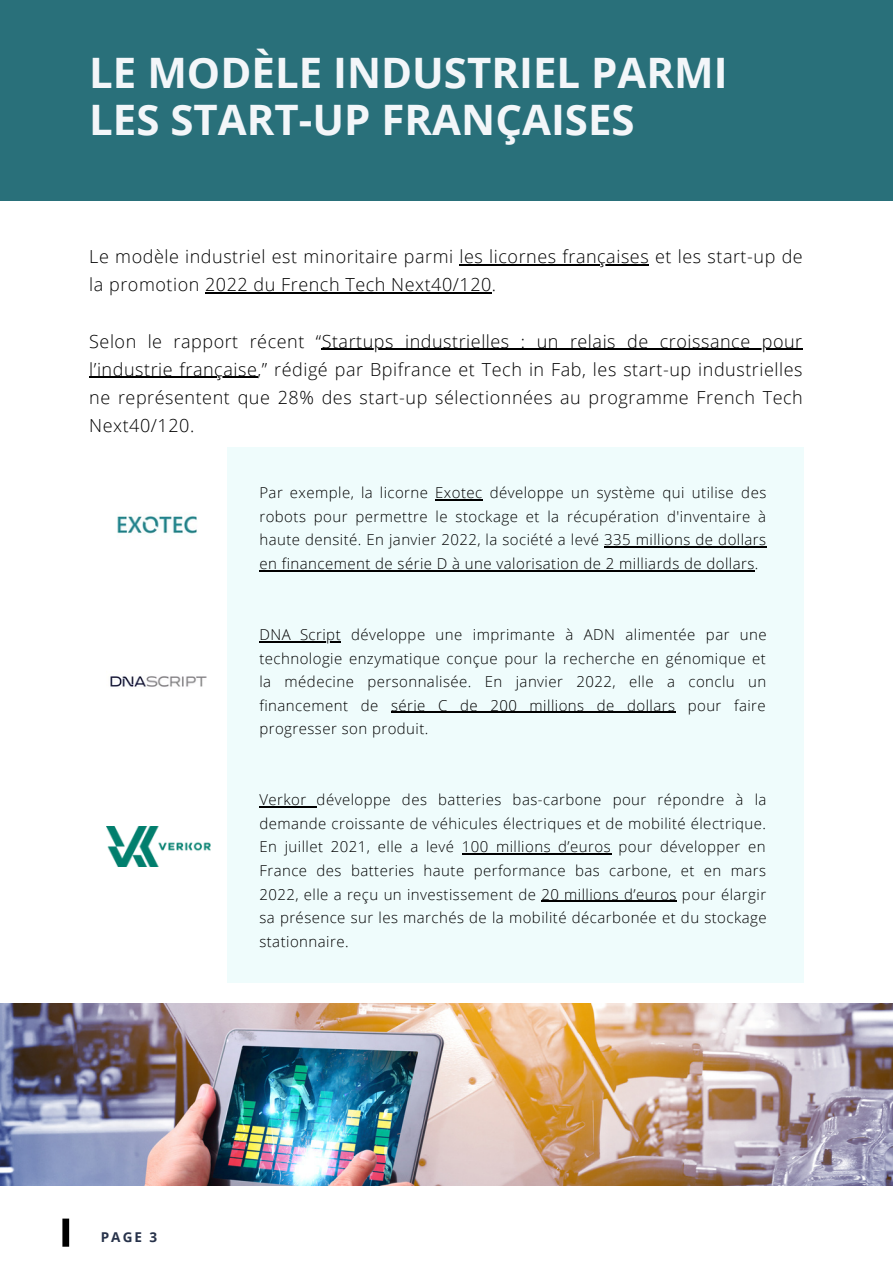
<style>
.page{position:relative;width:893px;height:1264px;background:#fff}
.page>*{position:absolute;margin:0;border:0;box-sizing:border-box;transform-origin:0 0}
.t1{font:700 42px/47.2px "Open Sans";color:#f3f6f9}
.t2{font:300 18px/28px "Open Sans";letter-spacing:.03em;color:#000}
.t3{font:300 15px/23.5px "Open Sans";letter-spacing:.03em;color:#000;text-align:justify}
.t4{font:700 13.5px "Open Sans";color:#27324a}
</style>
<div class="page">
<div style="left:0;top:0;width:892px;height:200px;background:#29707a"></div>
<div style="left:62px;top:1218px;width:7px;height:28px;background:#000"></div>
<div style="left:228px;top:447px;width:575px;height:535px;background:#effcfc"></div>
<img style="left:117px;top:516px;width:80px;height:18px">
<hr style="left:435px;top:499px;width:47px;height:1px;background:#000">
<hr style="left:604px;top:546px;width:162px;height:1px;background:#000">
<hr style="left:259px;top:570px;width:495px;height:1px;background:#000">
<hr style="left:259px;top:641px;width:82px;height:1px;background:#000">
<hr style="left:391px;top:712px;width:284px;height:1px;background:#000">
<hr style="left:259px;top:806px;width:57px;height:1px;background:#000">
<hr style="left:462px;top:853px;width:149px;height:1px;background:#000">
<hr style="left:541px;top:900px;width:136px;height:1px;background:#000">
<img style="left:110px;top:676px;width:97px;height:11px">
<img style="left:107px;top:827px;width:103px;height:39px">
<hr style="left:459px;top:264px;width:190px;height:1px;background:#000">
<hr style="left:205px;top:292px;width:287px;height:1px;background:#000">
<hr style="left:321px;top:348px;width:481px;height:2px;background:#000">
<hr style="left:89px;top:377px;width:168px;height:1px;background:#000">
<img style="left:0;top:1003px;width:892px;height:182px">
<h1 class="t1" style="left:89px;top:48px;width:640px">LE MODÈLE INDUSTRIEL PARMI<br>LES START-UP FRANÇAISES</h1>
<p class="t2" style="left:89px;top:242px;width:715px">Le modèle industriel est minoritaire parmi les licornes françaises et les start-up de la promotion 2022 du French Tech Next40/120.</p>
<p class="t2" style="left:89px;top:326px;width:715px;text-align:justify">Selon le rapport récent “Startups industrielles : un relais de croissance pour l’industrie française,” rédigé par Bpifrance et Tech in Fab, les start-up industrielles ne représentent que 28% des start-up sélectionnées au programme French Tech Next40/120.</p>
<p class="t3" style="left:259px;top:480px;width:508px">Par exemple, la licorne Exotec développe un système qui utilise des robots pour permettre le stockage et la récupération d'inventaire à haute densité. En janvier 2022, la société a levé 335 millions de dollars en financement de série D à une valorisation de 2 milliards de dollars.</p>
<p class="t3" style="left:259px;top:622px;width:509px">DNA Script développe une imprimante à ADN alimentée par une technologie enzymatique conçue pour la recherche en génomique et la médecine personnalisée. En janvier 2022, elle a conclu un financement de série C de 200 millions de dollars pour faire progresser son produit.</p>
<p class="t3" style="left:259px;top:787px;width:508px">Verkor développe des batteries bas-carbone pour répondre à la demande croissante de véhicules électriques et de mobilité électrique.<br>En juillet 2021, elle a levé 100 millions d’euros pour développer en France des batteries haute performance bas carbone, et en mars 2022, elle a reçu un investissement de 20 millions d’euros pour élargir sa présence sur les marchés de la mobilité décarbonée et du stockage stationnaire.</p>
<p class="t4" style="left:101px;top:1227px;width:58px">PAGE 3</p>
</div>
